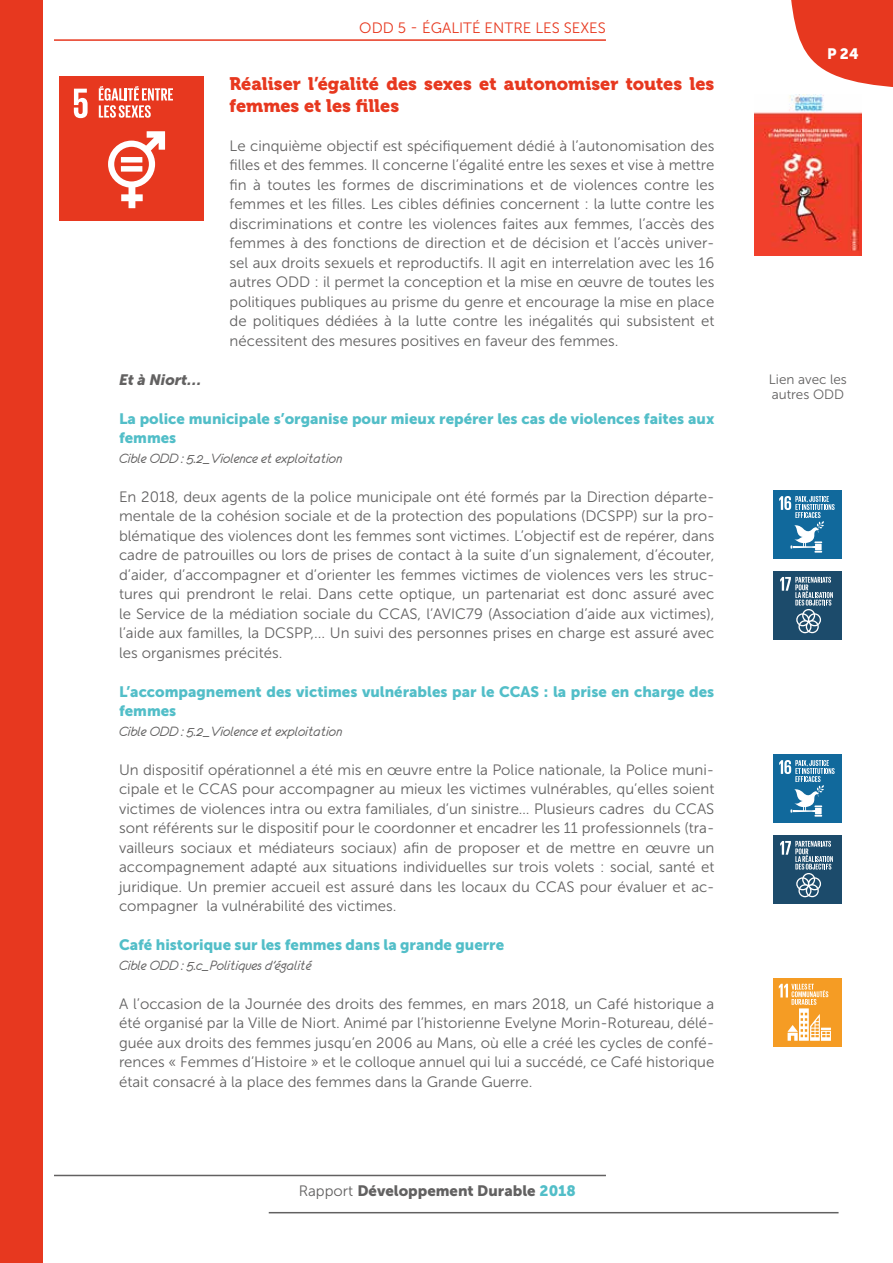
<style>
.page{position:relative;width:893px;height:1263px;background:#fff}
.page>*{position:absolute;margin:0;border:0;box-sizing:border-box;transform-origin:0 0}
.t1{font:18px/21.6px "Museo 900";color:#e7381f}
.t2{font:15px/19.5px "Museo Sans 300";color:#626161;text-align:justify}
.t3{font:15px/19.5px "Museo Sans 900";color:#52bec8}
.t4{font:15px "Eurofurenceitalic";color:#626161}
.t5{font:15px "Museo Sans 900";color:#626161}
.t6{font:15px "Museo Sans 300";color:#e7381f}
.t7{font:italic 15px "Museo Sans 900";color:#626161}
.t8{font:15px "Museo Sans 900";color:#fff}
.t9{font:13.5px/15px "Museo Sans 300";color:#626161}
.s1{font-family:"Museo Sans 300"}
.s2{color:#52bec8}
</style>
<div class="page">
<hr style="left:54px;top:1175px;width:552px;height:1px;background:#626161">
<hr style="left:269px;top:1212px;width:569px;height:1px;background:#626161">
<svg style="left:791px;top:0;width:102px;height:87px"></svg>
<div style="left:0;top:0;width:43px;height:1263px;background:#e7381f"></div>
<hr style="left:54px;top:39px;width:552px;height:2px;background:#e7381f">
<div style="left:60px;top:77px;width:144px;height:144px;background:#e7381f"></div>
<svg style="left:74px;top:89px;width:14px;height:29px"></svg>
<svg style="left:108px;top:131px;width:57px;height:77px"></svg>
<div style="left:121px;top:157px;width:21px;height:6px;background:#fff"></div>
<div style="left:121px;top:166px;width:21px;height:6px;background:#fff"></div>
<svg style="left:99px;top:86px;width:74px;height:32px"></svg>
<div style="left:774px;top:490px;width:68px;height:68px;background:#11699c"></div>
<svg style="left:779px;top:496px;width:56px;height:57px"></svg>
<div style="left:774px;top:571px;width:68px;height:68px;background:#1c4b6b"></div>
<svg style="left:780px;top:577px;width:53px;height:56px"></svg>
<div style="left:774px;top:978px;width:68px;height:68px;background:#f59c24"></div>
<svg style="left:779px;top:984px;width:52px;height:57px"></svg>
<img style="left:755px;top:95px;width:106px;height:160px">
<div style="left:774px;top:754px;width:68px;height:68px;background:#11699c"></div>
<svg style="left:779px;top:760px;width:56px;height:57px"></svg>
<div style="left:774px;top:835px;width:68px;height:68px;background:#1c4b6b"></div>
<svg style="left:780px;top:841px;width:53px;height:56px"></svg>
<p class="t6" style="left:359px;top:19px;width:248px">ODD 5 - ÉGALITÉ ENTRE LES SEXES</p>
<p class="t1" style="left:230px;top:73px;width:486px">Réaliser l’égalité des sexes et autonomiser toutes les femmes et les filles</p>
<p class="t2" style="left:230px;top:136px;width:486px">Le cinquième objectif est spécifiquement dédié à l’autonomisation des filles et des femmes. Il concerne l’égalité entre les sexes et vise à mettre fin à toutes les formes de discriminations et de violences contre les femmes et les filles. Les cibles définies concernent : la lutte contre les discriminations et contre les violences faites aux femmes, l’accès des femmes à des fonctions de direction et de décision et l’accès univer&shy;sel aux droits sexuels et reproductifs. Il agit en interrelation avec les 16 autres ODD : il permet la conception et la mise en œuvre de toutes les politiques publiques au prisme du genre et encourage la mise en place de politiques dédiées à la lutte contre les inégalités qui subsistent et nécessitent des mesures positives en faveur des femmes.</p>
<p class="t7" style="left:119px;top:371px;width:84px">Et à Niort…</p>
<p class="t3" style="left:119px;top:409px;width:597px">La police municipale s’organise pour mieux repérer les cas de violences faites aux femmes</p>
<p class="t4" style="left:119px;top:450px;width:225px">Cible ODD : 5.2_Violence et exploitation</p>
<p class="t2" style="left:119px;top:487px;width:597px">En 2018, deux agents de la police municipale ont été formés par la Direction départe&shy;mentale de la cohésion sociale et de la protection des populations (DCSPP) sur la pro&shy;blématique des violences dont les femmes sont victimes. L’objectif est de repérer, dans cadre de patrouilles ou lors de prises de contact à la suite d’un signalement, d’écouter, d’aider, d’accompagner et d’orienter les femmes victimes de violences vers les struc&shy;tures qui prendront le relai. Dans cette optique, un partenariat est donc assuré avec le Service de la médiation sociale du CCAS, l’AVIC79 (Association d’aide aux victimes), l’aide aux familles, la DCSPP,... Un suivi des personnes prises en charge est assuré avec les organismes précités.</p>
<p class="t3" style="left:119px;top:682px;width:597px">L’accompagnement des victimes vulnérables par le CCAS : la prise en charge des femmes</p>
<p class="t4" style="left:119px;top:723px;width:225px">Cible ODD : 5.2_Violence et exploitation</p>
<p class="t2" style="left:119px;top:760px;width:597px">Un dispositif opérationnel a été mis en œuvre entre la Police nationale, la Police muni&shy;cipale et le CCAS pour accompagner au mieux les victimes vulnérables, qu’elles soient victimes de violences intra ou extra familiales, d’un sinistre… Plusieurs cadres du CCAS sont référents sur le dispositif pour le coordonner et encadrer les 11 professionnels (tra&shy;vailleurs sociaux et médiateurs sociaux) afin de proposer et de mettre en œuvre un accompagnement adapté aux situations individuelles sur trois volets : social, santé et juridique. Un premier accueil est assuré dans les locaux du CCAS pour évaluer et ac&shy;compagner la vulnérabilité des victimes.</p>
<p class="t3" style="left:119px;top:935px;width:387px">Café historique sur les femmes dans la grande guerre</p>
<p class="t4" style="left:119px;top:957px;width:194px">Cible ODD : 5.c_Politiques d’égalité</p>
<p class="t2" style="left:119px;top:994px;width:597px">A l’occasion de la Journée des droits des femmes, en mars 2018, un Café historique a été organisé par la Ville de Niort. Animé par l’historienne Evelyne Morin-Rotureau, délé&shy;guée aux droits des femmes jusqu’en 2006 au Mans, où elle a créé les cycles de confé&shy;rences « Femmes d’Histoire » et le colloque annuel qui lui a succédé, ce Café historique était consacré à la place des femmes dans la Grande Guerre.</p>
<p class="t5" style="left:299px;top:1182px;width:279px"><span class="s1">Rapport</span> Développement Durable <span class="s2">2018</span></p>
<p class="t8" style="left:827px;top:46px;width:33px">P 24</p>
<p class="t9" style="left:769px;top:372px;width:80px">Lien avec les autres ODD</p>
</div>
